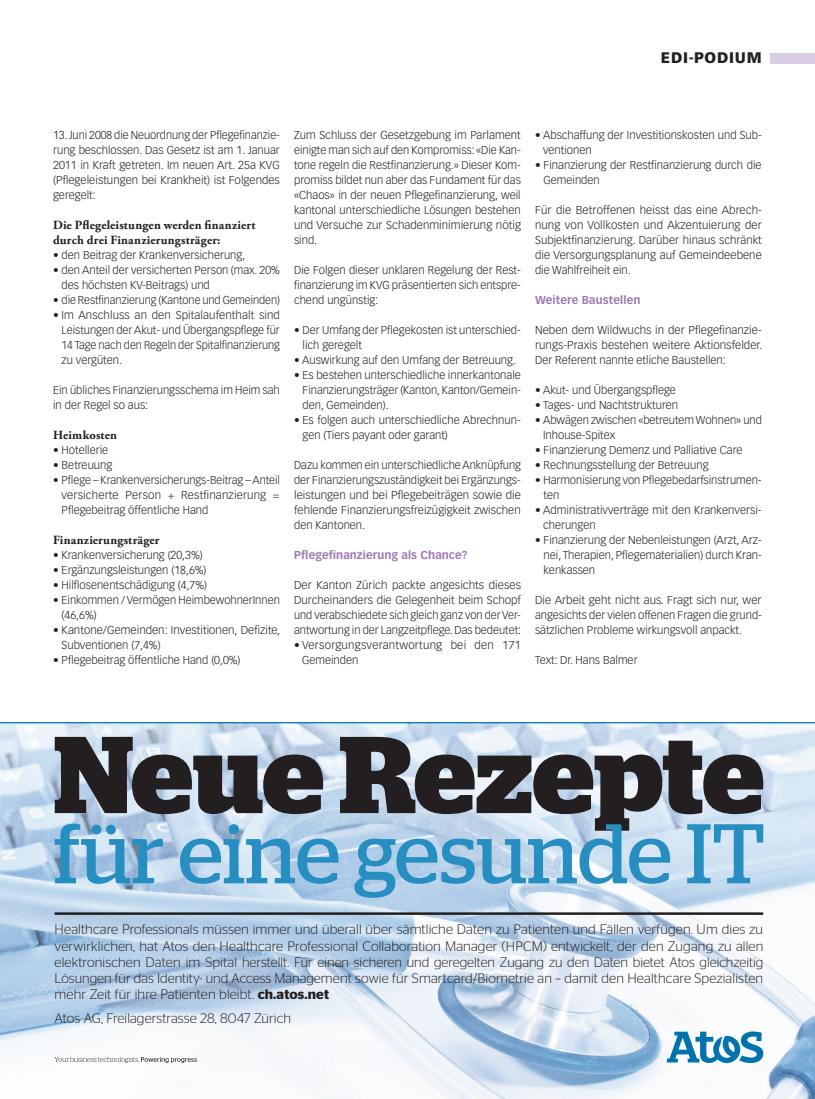
<style>
.page{position:relative;width:815px;height:1099px;background:#fff}
.page>*{position:absolute;margin:0;border:0;box-sizing:border-box;transform-origin:0 0}
.t1{font:900 15px "Vectora LT Std";letter-spacing:.05em;color:#231f20}
.t2{font:300 13.75px/16.2px "Stag Sans";letter-spacing:.005em;color:#231f20;text-align:justify}
.t3{font:700 12.5px/15px "Adobe Garamond Pro";letter-spacing:.015em;color:#231f20}
.t4{font:300 11.25px/15px "Vectora LT Std";color:#231f20;text-align:justify}
.t5{font:700 11.25px "Vectora LT Std";letter-spacing:.005em;color:#9e76b3}
.t6{font:300 11.25px/15px "Vectora LT Std";letter-spacing:.02em;color:#231f20}
.s1{font-weight:600}
</style>
<div class="page">
<div style="left:770px;top:53px;width:45px;height:10px;background:#dacee5"></div>
<img style="left:0;top:723px;width:815px;height:375px">
<hr style="left:55px;top:912px;width:708px;height:2px;background:#231f20">
<hr style="left:0;top:722px;width:815px;height:1px;background:#0073ae">
<svg style="left:667px;top:1031px;width:96px;height:31px"></svg>
<svg style="left:55px;top:1056px;width:142px;height:6px"></svg>
<svg style="left:55px;top:737px;width:708px;height:86px;background:#71767e"></svg>
<svg style="left:55px;top:823px;width:708px;height:74px;background:#94c1df"></svg>
<h1 class="t1" style="left:661px;top:49px;width:102px">EDI-PODIUM</h1>
<p class="t4" style="left:53px;top:128px;width:228px">13. Juni 2008 die Neuordnung der Pflegefinanzie&shy;rung beschlossen. Das Gesetz ist am 1. Januar 2011 in Kraft getreten. Im neuen Art. 25a KVG (Pflegeleistungen bei Krankheit) ist Folgendes geregelt:</p>
<p class="t3" style="left:53px;top:218px;width:204px">Die Pflegeleistungen werden finanziert durch drei Finanzierungsträger:</p>
<p class="t4" style="left:53px;top:248px;width:194px">• den Beitrag der Krankenversicherung,</p>
<p class="t4" style="left:62px;top:263px;width:220px;text-indent:-8px">• den Anteil der versicherten Person (max. 20% des höchsten KV-Beitrags) und</p>
<p class="t4" style="left:53px;top:293px;width:228px">• die Restfinanzierung (Kantone und Gemeinden)</p>
<p class="t4" style="left:62px;top:308px;width:220px;text-indent:-8px">• Im Anschluss an den Spitalaufenthalt sind Leistungen der Akut- und Übergangspflege für 14 Tage nach den Regeln der Spitalfinanzierung zu vergüten.</p>
<p class="t4" style="left:53px;top:383px;width:228px">Ein übliches Finanzierungsschema im Heim sah in der Regel so aus:</p>
<p class="t3" style="left:53px;top:428px;width:65px">Heimkosten</p>
<p class="t4" style="left:53px;top:443px;width:57px">• Hotellerie</p>
<p class="t4" style="left:53px;top:458px;width:61px">• Betreuung</p>
<p class="t4" style="left:62px;top:473px;width:220px;text-indent:-8px">• Pflege – Krankenversicherungs-Beitrag – Anteil versicherte Person + Restfinanzierung = Pflegebeitrag öffentliche Hand</p>
<p class="t3" style="left:53px;top:533px;width:108px">Finanzierungsträger</p>
<p class="t4" style="left:53px;top:548px;width:151px">• Krankenversicherung (20,3%)</p>
<p class="t4" style="left:53px;top:563px;width:155px">• Ergänzungsleistungen (18,6%)</p>
<p class="t4" style="left:53px;top:578px;width:155px">• Hilflosenentschädigung (4,7%)</p>
<p class="t4" style="left:62px;top:593px;width:220px;text-indent:-8px">• Einkommen / Vermögen HeimbewohnerInnen (46,6%)</p>
<p class="t4" style="left:62px;top:623px;width:220px;text-indent:-8px">• Kantone/Gemeinden: Investitionen, Defizite,<br>Subventionen (7,4%)</p>
<p class="t4" style="left:53px;top:653px;width:189px">• Pflegebeitrag öffentliche Hand (0,0%)</p>
<p class="t4" style="left:294px;top:128px;width:228px">Zum Schluss der Gesetzgebung im Parlament einigte man sich auf den Kompromiss: «Die Kan&shy;tone regeln die Restfinanzierung.» Dieser Kom&shy;promiss bildet nun aber das Fundament für das «Chaos» in der neuen Pflegefinanzierung, weil kantonal unterschiedliche Lösungen bestehen und Versuche zur Schadenminimierung nötig sind.</p>
<p class="t4" style="left:294px;top:263px;width:228px">Die Folgen dieser unklaren Regelung der Rest&shy;finanzierung im KVG präsentierten sich entspre&shy;chend ungünstig:</p>
<p class="t4" style="left:303px;top:323px;width:220px;text-indent:-8px">• Der Umfang der Pflegekosten ist unterschied&shy;lich geregelt</p>
<p class="t4" style="left:294px;top:353px;width:223px">• Auswirkung auf den Umfang der Betreuung.</p>
<p class="t4" style="left:303px;top:368px;width:220px;text-indent:-8px">• Es bestehen unterschiedliche innerkantonale Finanzierungsträger (Kanton, Kanton/Gemein&shy;den, Gemeinden).</p>
<p class="t4" style="left:303px;top:413px;width:220px;text-indent:-8px">• Es folgen auch unterschiedliche Abrechnun&shy;gen (Tiers payant oder garant)</p>
<p class="t4" style="left:294px;top:458px;width:228px">Dazu kommen ein unterschiedliche Anknüpfung der Finanzierungszuständigkeit bei Ergänzungs&shy;leistungen und bei Pflegebeiträgen sowie die fehlende Finanzierungsfreizügigkeit zwischen den Kantonen.</p>
<p class="t5" style="left:294px;top:548px;width:175px">Pflegefinanzierung als Chance?</p>
<p class="t4" style="left:294px;top:578px;width:229px">Der Kanton Zürich packte angesichts dieses Durcheinanders die Gelegenheit beim Schopf und verabschiedete sich gleich ganz von der Ver&shy;antwortung in der Langzeitpflege. Das bedeutet:</p>
<p class="t6" style="left:302px;top:638px;width:220px;text-indent:-8px">• Versorgungsverantwortung bei den 171<br>Gemeinden</p>
<p class="t4" style="left:543px;top:128px;width:220px;text-indent:-8px">• Abschaffung der Investitionskosten und Sub&shy;ventionen</p>
<p class="t4" style="left:544px;top:158px;width:220px;text-indent:-8px">• Finanzierung der Restfinanzierung durch die<br>Gemeinden</p>
<p class="t4" style="left:535px;top:203px;width:228px">Für die Betroffenen heisst das eine Abrech&shy;nung von Vollkosten und Akzentuierung der Subjektfinanzierung. Darüber hinaus schränkt die Versorgungsplanung auf Gemeindeebene die Wahlfreiheit ein.</p>
<p class="t5" style="left:535px;top:293px;width:107px">Weitere Baustellen</p>
<p class="t4" style="left:535px;top:323px;width:229px">Neben dem Wildwuchs in der Pflegefinanzie&shy;rungs-Praxis bestehen weitere Aktionsfelder.<br>Der Referent nannte etliche Baustellen:</p>
<p class="t4" style="left:535px;top:383px;width:142px">• Akut- und Übergangspflege</p>
<p class="t4" style="left:535px;top:398px;width:145px">• Tages- und Nachtstrukturen</p>
<p class="t4" style="left:543px;top:413px;width:220px;text-indent:-8px">• Abwägen zwischen «betreutem Wohnen» und<br>Inhouse-Spitex</p>
<p class="t4" style="left:535px;top:443px;width:209px">• Finanzierung Demenz und Palliative Care</p>
<p class="t4" style="left:535px;top:458px;width:175px">• Rechnungsstellung der Betreuung</p>
<p class="t4" style="left:544px;top:473px;width:220px;text-indent:-8px">• Harmonisierung von Pflegebedarfsinstrumen&shy;ten</p>
<p class="t4" style="left:543px;top:503px;width:220px;text-indent:-8px">• Administrativverträge mit den Krankenversi&shy;cherungen</p>
<p class="t4" style="left:544px;top:533px;width:220px;text-indent:-8px">• Finanzierung der Nebenleistungen (Arzt, Arz&shy;nei, Therapien, Pflegematerialien) durch Kran&shy;kenkassen</p>
<p class="t4" style="left:535px;top:593px;width:228px">Die Arbeit geht nicht aus. Fragt sich nur, wer angesichts der vielen offenen Fragen die grund&shy;sätzlichen Probleme wirkungsvoll anpackt.</p>
<p class="t4" style="left:535px;top:653px;width:104px">Text: Dr. Hans Balmer</p>
<p class="t2" style="left:55px;top:921px;width:710px">Healthcare Professionals müssen immer und überall über sämtliche Daten zu Patienten und Fällen verfügen. Um dies zu verwirklichen, hat Atos den Healthcare Professional Collaboration Manager (HPCM) entwickelt, der den Zugang zu allen elektronischen Daten im Spital herstellt. Für einen sicheren und geregelten Zugang zu den Daten bietet Atos gleichzeitig Lösungen für das Identity- und Access Management sowie für Smartcard/Biometrie an – damit den Healthcare Spezialisten mehr Zeit für ihre Patienten bleibt. <span class="s1">ch.atos.net</span></p>
<p class="t2" style="left:55px;top:1009px;width:238px">Atos AG, Freilagerstrasse 28, 8047 Zürich</p>
</div>
